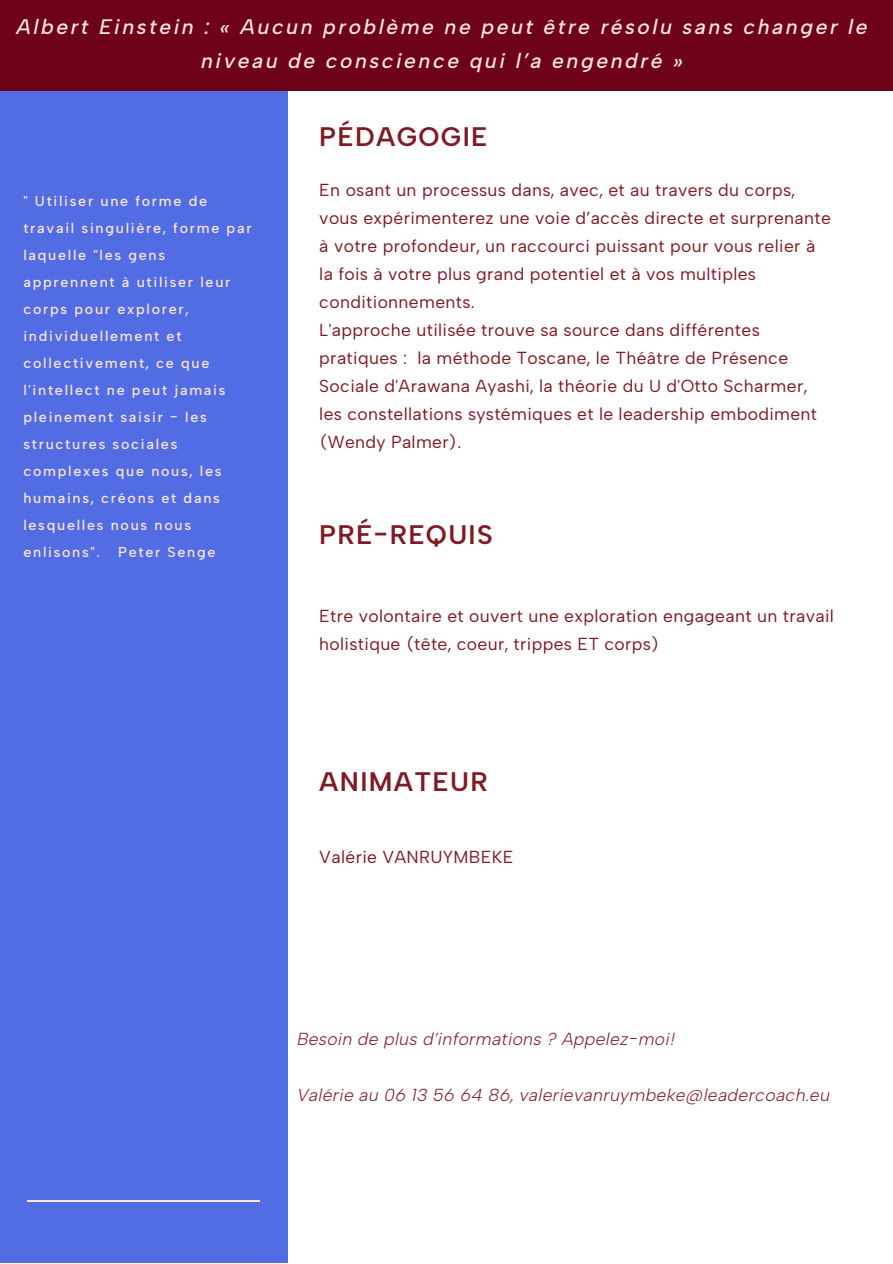
<style>
.page{position:relative;width:893px;height:1264px;background:#fff}
.page>*{position:absolute;margin:0;border:0;box-sizing:border-box;transform-origin:0 0}
.t1{font:600 26.85px "Albert Sans";letter-spacing:.05em;color:#801a25}
.t2{font:italic 500 21px/33.8px "Albert Sans";letter-spacing:.12em;color:#ffe7de;text-align:center}
.t3{font:17.4px/28px "Albert Sans";letter-spacing:.02em;color:#801a25}
.t4{font:italic 300 17.4px "Albert Sans";letter-spacing:.02em;color:#801a25}
.t5{font:500 14.25px/27px "Albert Sans";letter-spacing:.12em;color:#ffe7de}
</style>
<div class="page">
<div style="left:0;top:78px;width:287px;height:1184px;background:#526de4"></div>
<div style="left:0;top:0;width:892px;height:91px;background:#6e0218"></div>
<hr style="left:27px;top:1200px;width:233px;height:1px;background:#ffe7de">
<p class="t2" style="left:17px;top:10px;width:852px">Albert Einstein : « Aucun problème ne peut être résolu sans changer le niveau de conscience qui l’a engendré »</p>
<p class="t5" style="left:23px;top:187px;width:230px">" Utiliser une forme de travail singulière, forme par laquelle "les gens apprennent à utiliser leur corps pour explorer, individuellement et collectivement, ce que l'intellect ne peut jamais pleinement saisir - les structures sociales complexes que nous, les humains, créons et dans lesquelles nous nous enlisons".</p>
<p class="t5" style="left:118px;top:538px;width:99px">Peter Senge</p>
<p class="t1" style="left:319px;top:120px;width:169px">PÉDAGOGIE</p>
<p class="t3" style="left:319px;top:176px;width:513px">En osant un processus dans, avec, et au travers du corps, vous expérimenterez une voie d’accès directe et surprenante à votre profondeur, un raccourci puissant pour vous relier à la fois à votre plus grand potentiel et à vos multiples conditionnements.</p>
<p class="t3" style="left:319px;top:316px;width:499px">L'approche utilisée trouve sa source dans différentes pratiques : la méthode Toscane, le Théâtre de Présence Sociale d'Arawana Ayashi, la théorie du U d'Otto Scharmer, les constellations systémiques et le leadership embodiment (Wendy Palmer).</p>
<p class="t1" style="left:319px;top:519px;width:175px">PRÉ-REQUIS</p>
<p class="t3" style="left:319px;top:601px;width:516px">Etre volontaire et ouvert une exploration engageant un travail holistique (tête, coeur, trippes ET corps)</p>
<p class="t1" style="left:319px;top:765px;width:170px">ANIMATEUR</p>
<p class="t3" style="left:319px;top:843px;width:195px">Valérie VANRUYMBEKE</p>
<p class="t4" style="left:297px;top:1028px;width:379px">Besoin de plus d’informations ? Appelez-moi!</p>
<p class="t4" style="left:297px;top:1084px;width:534px">Valérie au 06 13 56 64 86, valerievanruymbeke@leadercoach.eu</p>
</div>
